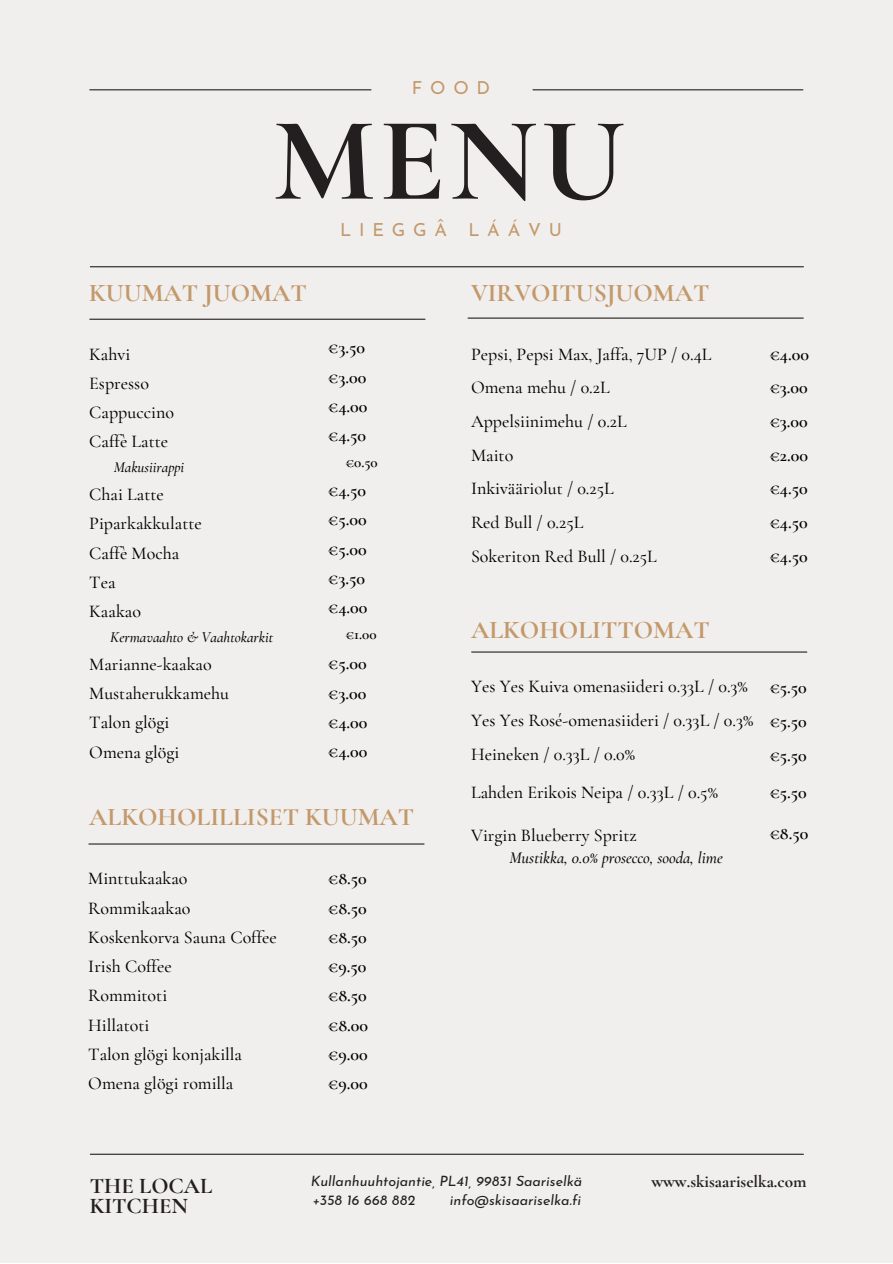
<style>
.page{position:relative;width:893px;height:1264px;background:#fff}
.page>*{position:absolute;margin:0;border:0;box-sizing:border-box;transform-origin:0 0}
.t1{font:700 119.85px "Cormorant Garamond";color:#231f20}
.t2{font:700 25.5px "Cormorant Garamond";color:#c3996b}
.t3{font:700 22.5px/20.2px "Cormorant Garamond";color:#231f20}
.t4{font:500 18px/29.2px "Cormorant Garamond";color:#000}
.t5{font:600 18px/29.2px "Cormorant Garamond";color:#000;text-align:justify}
.t6{font:18px "Josefin Sans";letter-spacing:.43em;color:#c3996b}
.t7{font:700 17.25px "Cormorant Garamond";color:#231f20}
.t8{font:italic 500 16.5px "Cormorant Garamond";color:#000}
.t9{font:italic 500 15px "Cormorant Garamond";color:#000}
.t10{font:600 15px "Cormorant Garamond";color:#000}
.t11{font:italic 14.25px/19px "Josefin Sans";color:#231f20}
</style>
<div class="page">
<div style="left:0;top:0;width:892px;height:1262px;background:#f1efee"></div>
<hr style="left:90px;top:89px;width:281px;height:1px;background:#231f20">
<hr style="left:533px;top:89px;width:269px;height:1px;background:#231f20">
<hr style="left:90px;top:266px;width:713px;height:1px;background:#231f20">
<hr style="left:468px;top:317px;width:335px;height:2px;background:#231f20">
<hr style="left:90px;top:1153px;width:713px;height:1px;background:#231f20">
<hr style="left:90px;top:319px;width:335px;height:1px;background:#231f20">
<hr style="left:471px;top:651px;width:335px;height:1px;background:#231f20">
<hr style="left:89px;top:843px;width:335px;height:1px;background:#231f20">
<p class="t6" style="left:412px;top:80px;width:80px">FOOD</p>
<h1 class="t1" style="left:273px;top:88px;width:354px">MENU</h1>
<p class="t6" style="left:340px;top:223px;width:223px">LIEGGÂ LÁÁVU</p>
<h2 class="t2" style="left:89px;top:278px;width:219px">KUUMAT JUOMAT</h2>
<p class="t4" style="left:89px;top:339px;width:86px">Kahvi<br>Espresso<br>Cappuccino<br>Caffè Latte</p>
<p class="t9" style="left:114px;top:458px;width:72px">Makusiirappi</p>
<p class="t4" style="left:89px;top:480px;width:114px">Chai Latte<br>Piparkakkulatte<br>Caffè Mocha<br>Tea<br>Kaakao</p>
<p class="t9" style="left:110px;top:628px;width:164px">Kermavaahto &amp; Vaahtokarkit</p>
<p class="t4" style="left:89px;top:649px;width:141px">Marianne-kaakao<br>Mustaherukkamehu<br>Talon glögi<br>Omena glögi</p>
<p class="t5" style="left:328px;top:333px;width:41px;text-align:left">€3.50 €3.00 €4.00 €4.50</p>
<p class="t10" style="left:345px;top:453px;width:34px">€0.50</p>
<p class="t5" style="left:328px;top:476px;width:41px;text-align:left">€4.50 €5.00 €5.00 €3.50 €4.00</p>
<p class="t10" style="left:345px;top:625px;width:33px">€1.00</p>
<p class="t5" style="left:328px;top:649px;width:41px">€5.00 €3.00 €4.00 €4.00</p>
<h2 class="t2" style="left:89px;top:801px;width:326px">ALKOHOLILLISET KUUMAT</h2>
<p class="t4" style="left:88px;top:864px;width:190px">Minttukaakao<br>Rommikaakao<br>Koskenkorva Sauna Coffee<br>Irish Coffee<br>Rommitoti<br>Hillatoti<br>Talon glögi konjakilla<br>Omena glögi romilla</p>
<p class="t5" style="left:328px;top:864px;width:42px">€8.50 €8.50 €8.50 €9.50 €8.50 €8.00 €9.00 €9.00</p>
<h2 class="t2" style="left:471px;top:278px;width:240px">VIRVOITUSJUOMAT</h2>
<p class="t4" style="left:471px;top:337px;width:242px;line-height:33.8px">Pepsi, Pepsi Max, Jaffa, 7UP / 0.4L<br>Omena mehu / 0.2L<br>Appelsiinimehu / 0.2L<br>Maito<br>Inkivääriolut / 0.25L<br>Red Bull / 0.25L<br>Sokeriton Red Bull / 0.25L</p>
<p class="t5" style="left:769px;top:337px;width:41px;line-height:33.8px">€4.00 €3.00 €3.00 €2.00 €4.50 €4.50 €4.50</p>
<h2 class="t2" style="left:471px;top:614px;width:240px">ALKOHOLITTOMAT</h2>
<p class="t4" style="left:471px;top:669px;width:284px;line-height:33.8px">Yes Yes Kuiva omenasiideri 0.33L / 0.3%<br>Yes Yes Rosé-omenasiideri / 0.33L / 0.3%<br>Heineken / 0.33L / 0.0%</p>
<p class="t4" style="left:471px;top:777px;width:248px">Lahden Erikois Neipa / 0.33L / 0.5%</p>
<p class="t4" style="left:471px;top:820px;width:167px">Virgin Blueberry Spritz</p>
<p class="t8" style="left:509px;top:847px;width:215px">Mustikka, 0.0% prosecco, sooda, lime</p>
<p class="t5" style="left:769px;top:671px;width:39px;line-height:33.8px">€5.50 €5.50 €5.50</p>
<p class="t5" style="left:769px;top:777px;width:39px">€5.50</p>
<p class="t5" style="left:769px;top:818px;width:40px">€8.50</p>
<p class="t3" style="left:90px;top:1175px;width:124px">THE LOCAL<br>KITCHEN</p>
<p class="t11" style="left:311px;top:1172px;width:273px">Kullanhuuhtojantie, PL41, 99831 Saariselkä +358 16 668 882</p>
<p class="t11" style="left:450px;top:1191px;width:133px">info@skisaariselka.fi</p>
<p class="t7" style="left:651px;top:1171px;width:157px">www.skisaariselka.com</p>
</div>
